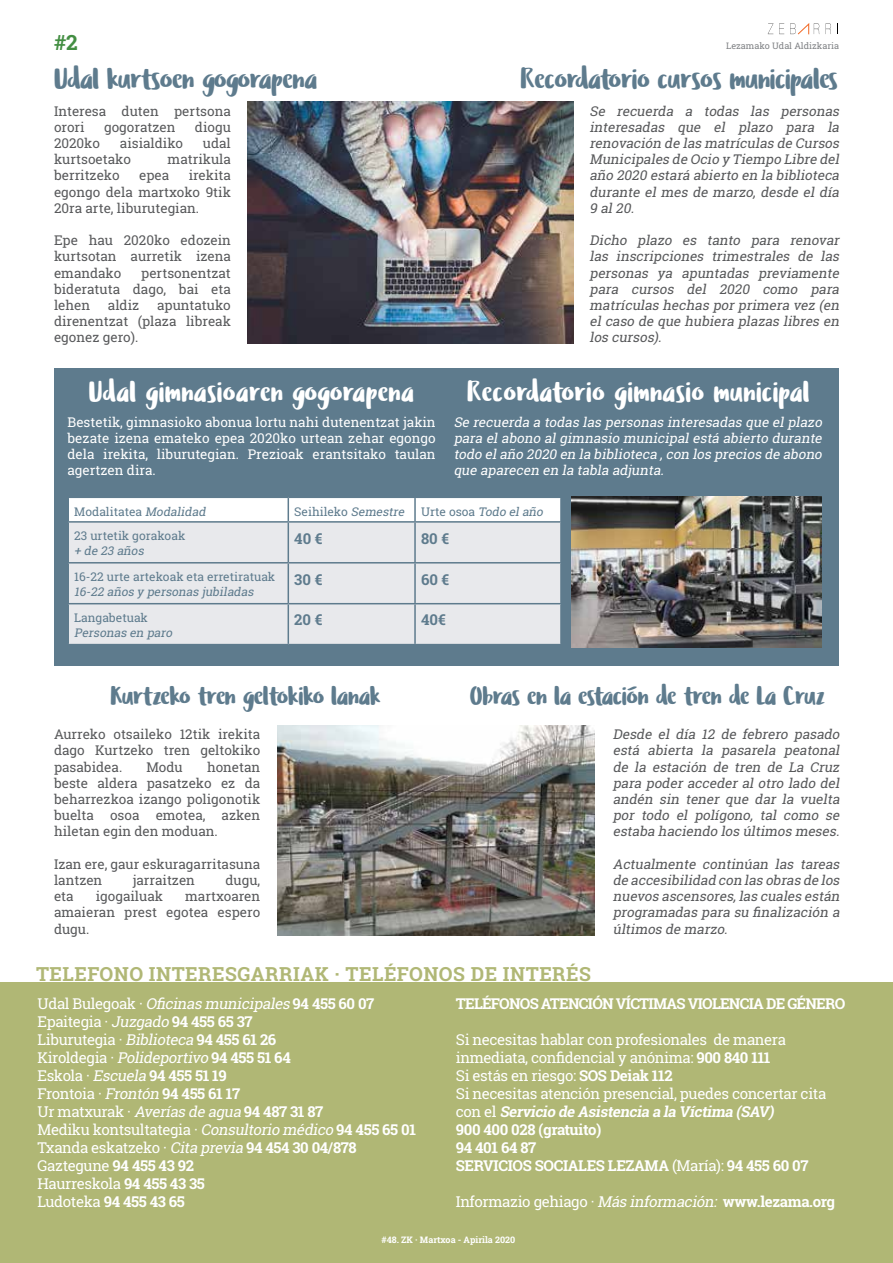
<style>
.page{position:relative;width:893px;height:1263px;background:#fff}
.page>*{position:absolute;margin:0;border:0;box-sizing:border-box;transform-origin:0 0}
.t1{font:30px "Ludicrous Stencil";color:#fff}
.t2{font:30px "Ludicrous Stencil";letter-spacing:-.025em;color:#5e7b8d}
.t3{font:27px "Ludicrous Stencil";letter-spacing:-.025em;color:#5e7b8d}
.t4{font:700 21px "Roboto Slab";color:#438e42}
.t5{font:700 19.5px "Roboto Slab";letter-spacing:.025em;color:#b0b775}
.t6{font:15px/18px "Roboto Slab";letter-spacing:-.025em;color:#fff}
.t7{font:700 15px "Roboto Slab";letter-spacing:-.05em;color:#fff}
.t8{font:700 15px "Roboto Slab";color:#5e7b8d}
.t9{font:italic 13.5px/16.2px "Roboto Slab";color:#58595b;text-align:justify}
.t10{font:13.5px/16.2px "Roboto Slab";color:#58595b;text-align:justify}
.t11{font:italic 13.5px/16.2px "Roboto Slab";color:#fff;text-align:justify}
.t12{font:13.5px/16.2px "Roboto Slab";color:#fff;text-align:justify}
.t13{font:12px "Roboto Slab";color:#5e7b8d}
.t14{font:italic 12px "Roboto Slab";color:#5e7b8d}
.t15{font:700 9px "Roboto Slab";color:#fff}
.t16{font:9px "Roboto Slab";color:#808285}
.s1{font-style:italic}
.s2{font-weight:700}
.s3{font-weight:700;font-style:italic}
.s4{font-weight:400}
</style>
<div class="page">
<div style="left:54px;top:368px;width:784px;height:298px;background:#5e7b8d"></div>
<div style="left:0;top:982px;width:893px;height:281px;background:#b0b775"></div>
<svg style="left:768px;top:23px;width:5px;height:11px"></svg>
<svg style="left:779px;top:23px;width:5px;height:11px"></svg>
<svg style="left:826px;top:23px;width:5px;height:11px"></svg>
<svg style="left:790px;top:23px;width:29px;height:12px"></svg>
<img style="left:247px;top:101px;width:326px;height:243px">
<div style="left:69px;top:523px;width:491px;height:121px;background:#e8e9ec"></div>
<svg style="left:69px;top:497px;width:491px;height:24px;background:#f9fafa"></svg>
<hr style="left:415px;top:497px;width:147px;height:1px;background:#5e7b8d">
<hr style="left:414px;top:498px;width:2px;height:23px;background:#5e7b8d">
<hr style="left:288px;top:523px;width:1px;height:39px;background:#5e7b8d">
<hr style="left:414px;top:523px;width:2px;height:39px;background:#5e7b8d">
<hr style="left:68px;top:562px;width:220px;height:1px;background:#5e7b8d">
<hr style="left:288px;top:562px;width:127px;height:1px;background:#5e7b8d">
<hr style="left:288px;top:563px;width:1px;height:40px;background:#5e7b8d">
<hr style="left:415px;top:562px;width:147px;height:1px;background:#5e7b8d">
<hr style="left:414px;top:563px;width:2px;height:40px;background:#5e7b8d">
<hr style="left:68px;top:603px;width:220px;height:1px;background:#5e7b8d">
<hr style="left:288px;top:603px;width:127px;height:1px;background:#5e7b8d">
<hr style="left:288px;top:604px;width:1px;height:40px;background:#5e7b8d">
<hr style="left:415px;top:603px;width:147px;height:1px;background:#5e7b8d">
<hr style="left:414px;top:604px;width:2px;height:40px;background:#5e7b8d">
<img style="left:571px;top:497px;width:251px;height:150px">
<img style="left:277px;top:725px;width:317px;height:211px">
<h3 class="t4" style="left:54px;top:28px;width:25px">#2</h3>
<p class="t16" style="left:726px;top:40px;width:114px">Lezamako Udal Aldizkaria</p>
<h1 class="t2" style="left:520px;top:58px;width:319px">Recordatorio cursos municipales</h1>
<h1 class="t2" style="left:54px;top:58px;width:265px">Udal kurtsoen gogorapena</h1>
<p class="t10" style="left:54px;top:102px;width:178px">Interesa duten pertsona orori</p>
<p class="t9" style="left:589px;top:102px;width:254px">Se recuerda a todas las personas interesadas que el plazo para la renovación de las matrículas de Cursos Municipales de Ocio y Tiempo Libre del año 2020 estará abierto en la biblioteca durante el mes de marzo, desde el día 9 al20.</p>
<p class="t9" style="left:589px;top:232px;width:254px">Dicho plazo es tanto para renovar las inscripciones trimestrales de las personas ya apuntadas previamente para cursos del 2020 como para matrículas hechas porprimera vez (en elcaso de que hubiera plazas libres en los cursos).</p>
<p class="t10" style="left:104px;top:119px;width:73px">gogoratzen</p>
<p class="t10" style="left:195px;top:119px;width:37px">diogu</p>
<p class="t10" style="left:54px;top:135px;width:48px">2020ko</p>
<p class="t10" style="left:120px;top:135px;width:65px">aisialdiko</p>
<p class="t10" style="left:203px;top:135px;width:29px">udal</p>
<p class="t10" style="left:54px;top:151px;width:79px">kurtsoetako</p>
<p class="t10" style="left:168px;top:151px;width:65px">matrikula</p>
<p class="t10" style="left:54px;top:167px;width:67px">berritzeko</p>
<p class="t10" style="left:139px;top:167px;width:32px">epea</p>
<p class="t10" style="left:54px;top:167px;width:178px;text-indent:135px">irekita egongo dela martxoko 9tik 20ra arte, liburutegian.</p>
<p class="t10" style="left:54px;top:232px;width:178px">Epe hau 2020ko edozein kurtsotan aurretik izena emandako</p>
<p class="t10" style="left:54px;top:264px;width:178px;text-indent:87px">pertsonentzat bideratuta dago, bai eta lehen</p>
<p class="t10" style="left:54px;top:297px;width:178px;text-indent:103px">apuntatuko direnentzat (plaza libreak egonez gero).</p>
<h1 class="t1" style="left:89px;top:371px;width:327px">Udal gimnasioaren gogorapena</h1>
<p class="t12" style="left:68px;top:413px;width:370px">Bestetik, gimnasioko abonua lortu nahi dutenentzat jakin bezate izena emateko epea 2020ko urtean zehar egongo dela irekita, liburutegian. Prezioak erantsitako taulan agertzen dira.</p>
<p class="t11" style="left:454px;top:413px;width:373px">Se recuerda a todas las personas interesadas que elplazo para elabono algimnasio municipalestá abierto durante todo elaño 2020 en la biblioteca ,con los precios de abono que aparecen en la tabla adjunta.</p>
<p class="t10" style="left:108px;top:297px;width:33px">aldiz</p>
<h1 class="t1" style="left:467px;top:371px;width:344px">Recordatorio gimnasio municipal</h1>
<p class="t13" style="left:74px;top:503px;width:136px">Modalitatea <span class="s1">Modalidad</span></p>
<p class="t13" style="left:294px;top:503px;width:253px">Seihileko <span class="s1">Semestre</span> Urte osoa <span class="s1">Todo elaño</span></p>
<p class="t13" style="left:74px;top:528px;width:113px">23 urtetik gorakoak</p>
<p class="t14" style="left:74px;top:542px;width:74px">+ de 23 años</p>
<p class="t8" style="left:294px;top:528px;width:30px">40 €</p>
<p class="t8" style="left:421px;top:528px;width:30px">80 €</p>
<p class="t13" style="left:74px;top:569px;width:203px">16-22 urte artekoak eta erretiratuak</p>
<p class="t14" style="left:74px;top:583px;width:184px">16-22 años y personas jubiladas</p>
<p class="t13" style="left:74px;top:610px;width:75px">Langabetuak</p>
<p class="t14" style="left:74px;top:624px;width:102px">Personas en paro</p>
<p class="t8" style="left:294px;top:569px;width:30px">30 €</p>
<p class="t8" style="left:421px;top:569px;width:30px">60 €</p>
<p class="t8" style="left:294px;top:610px;width:30px">20 €</p>
<p class="t8" style="left:421px;top:610px;width:26px">40€</p>
<h2 class="t3" style="left:110px;top:677px;width:272px">Kurtzeko tren geltokiko lanak</h2>
<p class="t10" style="left:54px;top:726px;width:208px">Aurreko otsaileko 12tik irekita dago Kurtzeko tren geltokiko pasabidea.</p>
<p class="t10" style="left:54px;top:758px;width:208px;text-indent:153px">honetan beste aldera pasatzeko ez da beharrezkoa izango poligonotik buelta osoa emotea, azken hiletan egin den moduan.</p>
<p class="t10" style="left:54px;top:856px;width:208px">Izan ere, gaur eskuragarritasuna lantzen</p>
<p class="t10" style="left:146px;top:758px;width:38px">Modu</p>
<p class="t10" style="left:133px;top:872px;width:64px">jarraitzen</p>
<p class="t10" style="left:225px;top:872px;width:36px">dugu,</p>
<p class="t10" style="left:54px;top:888px;width:21px">eta</p>
<p class="t10" style="left:96px;top:888px;width:69px">igogailuak</p>
<p class="t10" style="left:54px;top:888px;width:208px;text-indent:131px">martxoaren amaieran prest egotea espero dugu.</p>
<h2 class="t3" style="left:470px;top:677px;width:357px">Obras en la estación de tren de La Cruz</h2>
<p class="t9" style="left:613px;top:726px;width:231px">Desde el día 12 de febrero pasado está abierta la pasarela peatonal de la estación de tren de La Cruz para poder acceder al otro lado del andén sin tener que dar la vuelta por todo el polígono, tal como se estaba haciendo los últimos meses.</p>
<p class="t9" style="left:613px;top:856px;width:231px">Actualmente continúan las tareas de accesibilidad con las obras de los nuevos ascensores,las cuales están programadas para su finalización a últimos de marzo.</p>
<h3 class="t5" style="left:36px;top:960px;width:28px">TELEFONO</h3>
<h3 class="t5" style="left:149px;top:960px;width:51px">INTERESGARRIA</h3>
<h3 class="t5" style="left:315px;top:960px;width:59px">K · TELÉFONOS</h3>
<h3 class="t5" style="left:471px;top:960px;width:83px">DE INTERÉS</h3>
<p class="t6" style="left:38px;top:995px;width:380px">Udal Bulegoak · <span class="s1">Oficinasmunicipales</span> <span class="s2">94 455 60 07<br></span>Epaitegia · <span class="s1">Juzgado</span><span class="s2">94 455 65 37<br></span>Liburutegia · <span class="s1">Biblioteca</span><span class="s2">94 455 61 26<br></span>Kiroldegia · <span class="s1">Polideportivo</span><span class="s2">94 455 51 64<br></span>Eskola · <span class="s1">Escuela</span><span class="s2">94 455 51 19<br></span>Frontoia · <span class="s1">Frontón</span><span class="s2">94 455 61 17<br></span>Ur matxurak · <span class="s1">Averíasde agua</span><span class="s2">94 487 31 87<br></span>Mediku kontsultategia · <span class="s1">Consultorio médico</span><span class="s2">94 455 65 01<br></span>Txanda eskatzeko · <span class="s1">Cita previa</span><span class="s2">94 454 30 04/878<br></span>Gaztegune <span class="s2">94 455 43 92<br></span>Haurreskola <span class="s2">94 455 43 35<br></span>Ludoteka <span class="s2">94 455 43 65</span></p>
<p class="t7" style="left:456px;top:994px;width:391px">TELÉFONOS ATENCIÓN VÍCTIMAS VIOLENCIA DE GÉNERO</p>
<p class="t6" style="left:456px;top:1031px;width:332px">Si necesitas hablar con profesionales de manera inmediata, confidencial y anónima: <span class="s2">900 840 111<br></span>Si estás en riesgo: <span class="s2">SOS</span></p>
<p class="t7" style="left:610px;top:1066px;width:64px">DEIAK 112</p>
<p class="t6" style="left:456px;top:1085px;width:372px">Si necesitas atención presencial, puedes concertar cita c o n e l <span class="s3">Servicio de Asistencia a la Víctima (SAV)<br></span><span class="s2">900 400 028 (GRATUITO)<br>94 401 64 87<br>SERVICIOS</span></p>
<p class="t7" style="left:535px;top:1156px;width:10px">SOCIALES</p>
<p class="t7" style="left:608px;top:1156px;width:39px">LEZAMA</p>
<p class="t7" style="left:672px;top:1156px;width:138px"><span class="s4">(María):</span> 94 455 60 07</p>
<p class="t6" style="left:456px;top:1193px;width:381px">Informazio gehiago · <span class="s1">Másinformación:</span> <span class="s2">WWW.LEZAMA.ORG</span></p>
<p class="t15" style="left:381px;top:1233px;width:135px">#48. ZK · MARTXOA - APIRILA 2020</p>
</div>
